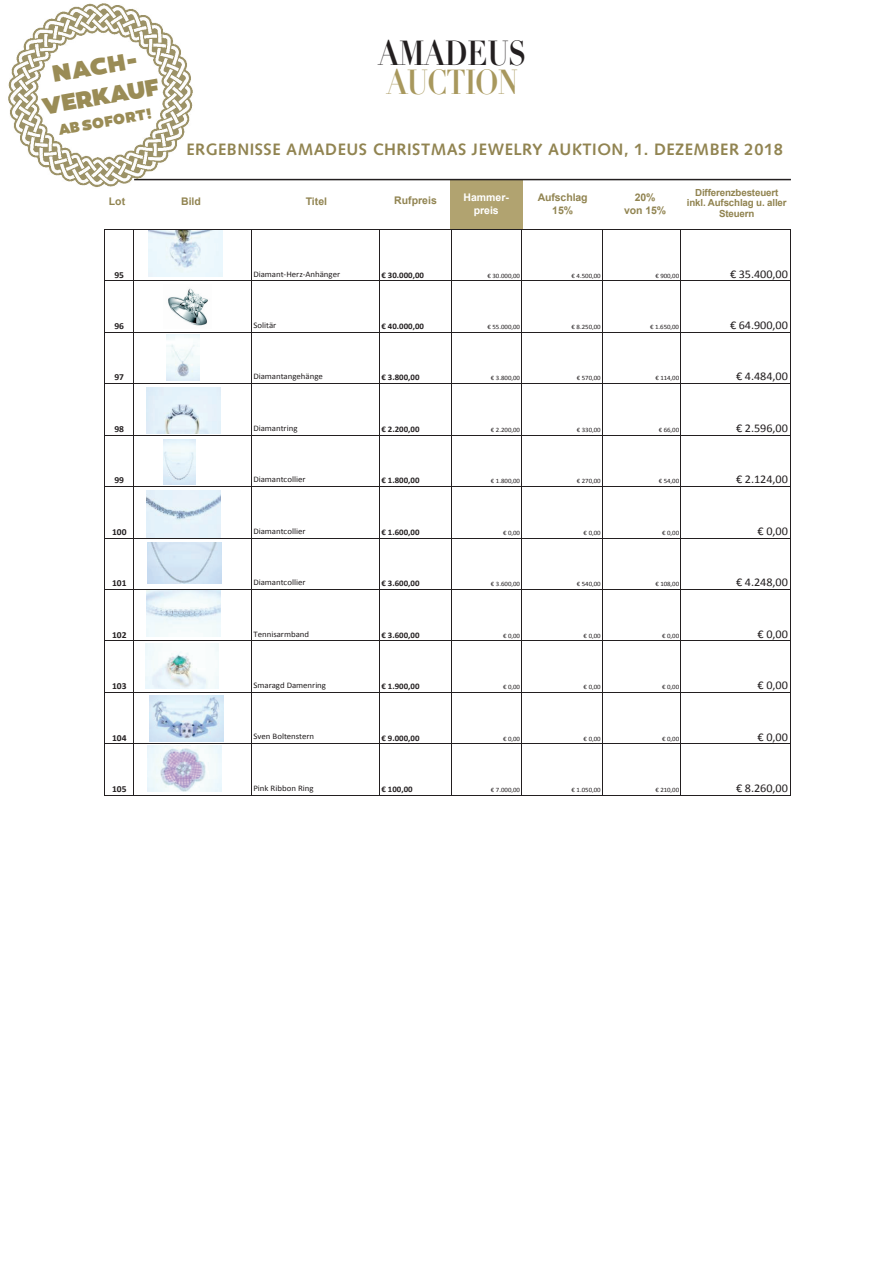
<style>
.page{position:relative;width:893px;height:1263px;background:#fff}
.page>*{position:absolute;margin:0;border:0;box-sizing:border-box;transform-origin:0 0}
.t1{font:700 34.2px "Didot LH";color:#231f20;scale:.8 1}
.t2{font:700 34.2px "Didot LH";letter-spacing:-.025em;color:#a8985d;scale:.8 1}
.t3{font:900 24px/30px "Canaro";color:#9a8c56;text-align:center}
.t4{font:700 16.5px "Syntax";letter-spacing:.03em;color:#918451}
.t5{font:900 15px "Canaro";color:#9a8c56}
.t6{font:11.7px "Calibri";letter-spacing:-.005em;color:#231f20;scale:1.04 1}
.t7{font:700 10.5px/12.6px "Arial";color:#918451;text-align:center}
.t8{font:700 10.5px/12.6px "Arial";color:#fff;text-align:center}
.t9{font:700 9.75px/10.5px "Arial";letter-spacing:-.015em;color:#918451;text-align:center}
.t10{font:700 9.15px "Calibri";color:#231f20;scale:1.04 1}
.t11{font:8.55px "Calibri";letter-spacing:-.005em;color:#231f20;scale:1.04 1}
.t12{font:700 8.55px "Calibri";color:#231f20;scale:1.04 1}
.t13{font:6.6px "Calibri";letter-spacing:-.005em;color:#231f20;scale:1.04 1}
</style>
<div class="page">
<hr style="left:104px;top:229px;width:1px;height:567px;background:#231f20">
<hr style="left:133px;top:230px;width:1px;height:566px;background:#231f20">
<hr style="left:251px;top:230px;width:1px;height:566px;background:#231f20">
<hr style="left:379px;top:230px;width:1px;height:566px;background:#231f20">
<hr style="left:451px;top:230px;width:1px;height:566px;background:#231f20">
<hr style="left:521px;top:230px;width:1px;height:566px;background:#231f20">
<hr style="left:602px;top:230px;width:1px;height:566px;background:#231f20">
<hr style="left:680px;top:230px;width:1px;height:566px;background:#231f20">
<hr style="left:790px;top:230px;width:1px;height:566px;background:#231f20">
<hr style="left:105px;top:229px;width:685px;height:1px;background:#231f20">
<hr style="left:105px;top:280px;width:685px;height:1px;background:#231f20">
<hr style="left:105px;top:332px;width:685px;height:1px;background:#231f20">
<hr style="left:105px;top:383px;width:685px;height:1px;background:#231f20">
<hr style="left:105px;top:435px;width:685px;height:1px;background:#231f20">
<hr style="left:105px;top:486px;width:685px;height:1px;background:#231f20">
<hr style="left:105px;top:538px;width:685px;height:1px;background:#231f20">
<hr style="left:105px;top:589px;width:685px;height:1px;background:#231f20">
<hr style="left:105px;top:641px;width:685px;height:1px;background:#231f20">
<hr style="left:105px;top:692px;width:685px;height:1px;background:#231f20">
<hr style="left:105px;top:743px;width:685px;height:1px;background:#231f20">
<hr style="left:105px;top:795px;width:685px;height:1px;background:#231f20">
<img style="left:148px;top:746px;width:73px;height:45px">
<img style="left:149px;top:231px;width:74px;height:46px">
<img style="left:167px;top:334px;width:32px;height:46px">
<img style="left:163px;top:439px;width:33px;height:46px">
<img style="left:147px;top:491px;width:74px;height:46px">
<img style="left:147px;top:591px;width:73px;height:45px">
<img style="left:147px;top:387px;width:74px;height:46px">
<img style="left:145px;top:643px;width:74px;height:46px">
<img style="left:149px;top:696px;width:74px;height:45px">
<img style="left:148px;top:542px;width:73px;height:41px">
<div style="left:450px;top:180px;width:73px;height:49px;background:#b1a370"></div>
<hr style="left:134px;top:179px;width:657px;height:1px;background:#231f20">
<img style="left:8px;top:3px;width:191px;height:185px">
<img style="left:168px;top:288px;width:40px;height:38px">
<h2 class="t3" style="left:35px;top:62px;width:119px;rotate:-10deg">NACH-<br>VERKAUF</h2>
<h3 class="t5" style="left:57px;top:120px;width:96px;rotate:-10deg">AB SOFORT!</h3>
<h1 class="t1" style="left:378px;top:31px;width:186px">AMADEUS</h1>
<h1 class="t2" style="left:387px;top:60px;width:166px">AUCTION</h1>
<h3 class="t4" style="left:186px;top:140px;width:598px">ERGEBNISSE AMADEUS CHRISTMAS JEWELRY AUKTION, 1. DEZEMBER 2018</h3>
<h3 class="t8" style="left:463px;top:191px;width:47px">Hammer&shy;preis</h3>
<h3 class="t7" style="left:109px;top:195px;width:18px">Lot</h3>
<h3 class="t7" style="left:181px;top:195px;width:21px">Bild</h3>
<h3 class="t7" style="left:306px;top:195px;width:23px">Titel</h3>
<h3 class="t7" style="left:394px;top:195px;width:44px">Rufpreis</h3>
<h3 class="t7" style="left:538px;top:192px;width:51px">Aufschlag<br>15%</h3>
<h3 class="t9" style="left:687px;top:187px;width:101px">Differenzbesteuert inkl. Aufschlag u. aller<br>Steuern</h3>
<h3 class="t7" style="left:624px;top:192px;width:43px">20%<br>von 15%</h3>
<h3 class="t10" style="left:114px;top:269px;width:11px">95</h3>
<p class="t11" style="left:253px;top:268px;width:85px">Diamant-Herz-Anhänger</p>
<p class="t12" style="left:381px;top:269px;width:42px">€ 30.000,00</p>
<p class="t13" style="left:487px;top:271px;width:33px">€ 30.000,00</p>
<p class="t13" style="left:572px;top:271px;width:29px">€ 4.500,00</p>
<p class="t13" style="left:655px;top:271px;width:24px">€ 900,00</p>
<h3 class="t6" style="left:730px;top:266px;width:57px">€ 35.400,00</h3>
<h3 class="t10" style="left:114px;top:320px;width:11px">96</h3>
<p class="t11" style="left:253px;top:320px;width:23px">Solitär</p>
<p class="t12" style="left:381px;top:321px;width:42px">€ 40.000,00</p>
<p class="t13" style="left:487px;top:323px;width:33px">€ 55.000,00</p>
<p class="t13" style="left:572px;top:323px;width:29px">€ 8.250,00</p>
<p class="t13" style="left:650px;top:323px;width:29px">€ 1.650,00</p>
<h3 class="t6" style="left:730px;top:318px;width:57px">€ 64.900,00</h3>
<h3 class="t10" style="left:114px;top:372px;width:11px">97</h3>
<p class="t11" style="left:253px;top:371px;width:68px">Diamantangehänge</p>
<p class="t12" style="left:381px;top:372px;width:38px">€ 3.800,00</p>
<p class="t13" style="left:491px;top:374px;width:29px">€ 3.800,00</p>
<p class="t13" style="left:577px;top:374px;width:24px">€ 570,00</p>
<p class="t13" style="left:655px;top:374px;width:24px">€ 114,00</p>
<h3 class="t6" style="left:736px;top:369px;width:51px">€ 4.484,00</h3>
<h3 class="t10" style="left:114px;top:423px;width:11px">98</h3>
<p class="t11" style="left:253px;top:423px;width:44px">Diamantring</p>
<p class="t12" style="left:381px;top:424px;width:38px">€ 2.200,00</p>
<p class="t13" style="left:491px;top:425px;width:29px">€ 2.200,00</p>
<p class="t13" style="left:577px;top:425px;width:24px">€ 330,00</p>
<p class="t13" style="left:659px;top:425px;width:21px">€ 66,00</p>
<h3 class="t6" style="left:736px;top:421px;width:51px">€ 2.596,00</h3>
<h3 class="t10" style="left:114px;top:474px;width:11px">99</h3>
<p class="t11" style="left:253px;top:474px;width:52px">Diamantcollier</p>
<p class="t12" style="left:381px;top:475px;width:38px">€ 1.800,00</p>
<p class="t13" style="left:491px;top:477px;width:29px">€ 1.800,00</p>
<p class="t13" style="left:577px;top:477px;width:24px">€ 270,00</p>
<p class="t13" style="left:659px;top:477px;width:21px">€ 54,00</p>
<h3 class="t6" style="left:736px;top:472px;width:51px">€ 2.124,00</h3>
<h3 class="t10" style="left:112px;top:526px;width:15px">100</h3>
<p class="t11" style="left:253px;top:525px;width:52px">Diamantcollier</p>
<p class="t12" style="left:381px;top:526px;width:38px">€ 1.600,00</p>
<p class="t13" style="left:503px;top:528px;width:18px">€ 0,00</p>
<p class="t13" style="left:584px;top:528px;width:18px">€ 0,00</p>
<p class="t13" style="left:662px;top:528px;width:18px">€ 0,00</p>
<h3 class="t6" style="left:758px;top:523px;width:31px">€ 0,00</h3>
<h3 class="t10" style="left:112px;top:577px;width:15px">101</h3>
<p class="t11" style="left:253px;top:577px;width:52px">Diamantcollier</p>
<p class="t12" style="left:381px;top:578px;width:38px">€ 3.600,00</p>
<p class="t13" style="left:491px;top:580px;width:29px">€ 3.600,00</p>
<p class="t13" style="left:577px;top:580px;width:24px">€ 540,00</p>
<p class="t13" style="left:655px;top:580px;width:24px">€ 108,00</p>
<h3 class="t6" style="left:736px;top:575px;width:51px">€ 4.248,00</h3>
<h3 class="t10" style="left:112px;top:629px;width:15px">102</h3>
<p class="t11" style="left:253px;top:628px;width:55px">Tennisarmband</p>
<p class="t12" style="left:381px;top:629px;width:38px">€ 3.600,00</p>
<p class="t13" style="left:503px;top:631px;width:18px">€ 0,00</p>
<p class="t13" style="left:584px;top:631px;width:18px">€ 0,00</p>
<p class="t13" style="left:662px;top:631px;width:18px">€ 0,00</p>
<h3 class="t6" style="left:758px;top:626px;width:31px">€ 0,00</h3>
<h3 class="t10" style="left:112px;top:680px;width:15px">103</h3>
<p class="t11" style="left:253px;top:680px;width:71px">Smaragd Damenring</p>
<p class="t12" style="left:381px;top:681px;width:38px">€ 1.900,00</p>
<p class="t13" style="left:503px;top:683px;width:18px">€ 0,00</p>
<p class="t13" style="left:584px;top:683px;width:18px">€ 0,00</p>
<p class="t13" style="left:662px;top:683px;width:18px">€ 0,00</p>
<h3 class="t6" style="left:758px;top:678px;width:31px">€ 0,00</h3>
<h3 class="t10" style="left:112px;top:732px;width:15px">104</h3>
<p class="t11" style="left:253px;top:731px;width:60px">Sven Boltenstern</p>
<p class="t12" style="left:381px;top:732px;width:38px">€ 9.000,00</p>
<p class="t13" style="left:503px;top:734px;width:18px">€ 0,00</p>
<p class="t13" style="left:584px;top:734px;width:18px">€ 0,00</p>
<p class="t13" style="left:662px;top:734px;width:18px">€ 0,00</p>
<h3 class="t6" style="left:758px;top:729px;width:31px">€ 0,00</h3>
<h3 class="t10" style="left:112px;top:783px;width:15px">105</h3>
<p class="t11" style="left:253px;top:783px;width:59px">Pink Ribbon Ring</p>
<p class="t12" style="left:381px;top:784px;width:32px">€ 100,00</p>
<p class="t13" style="left:491px;top:786px;width:29px">€ 7.000,00</p>
<p class="t13" style="left:572px;top:786px;width:29px">€ 1.050,00</p>
<p class="t13" style="left:655px;top:786px;width:24px">€ 210,00</p>
<h3 class="t6" style="left:736px;top:781px;width:51px">€ 8.260,00</h3>
</div>
